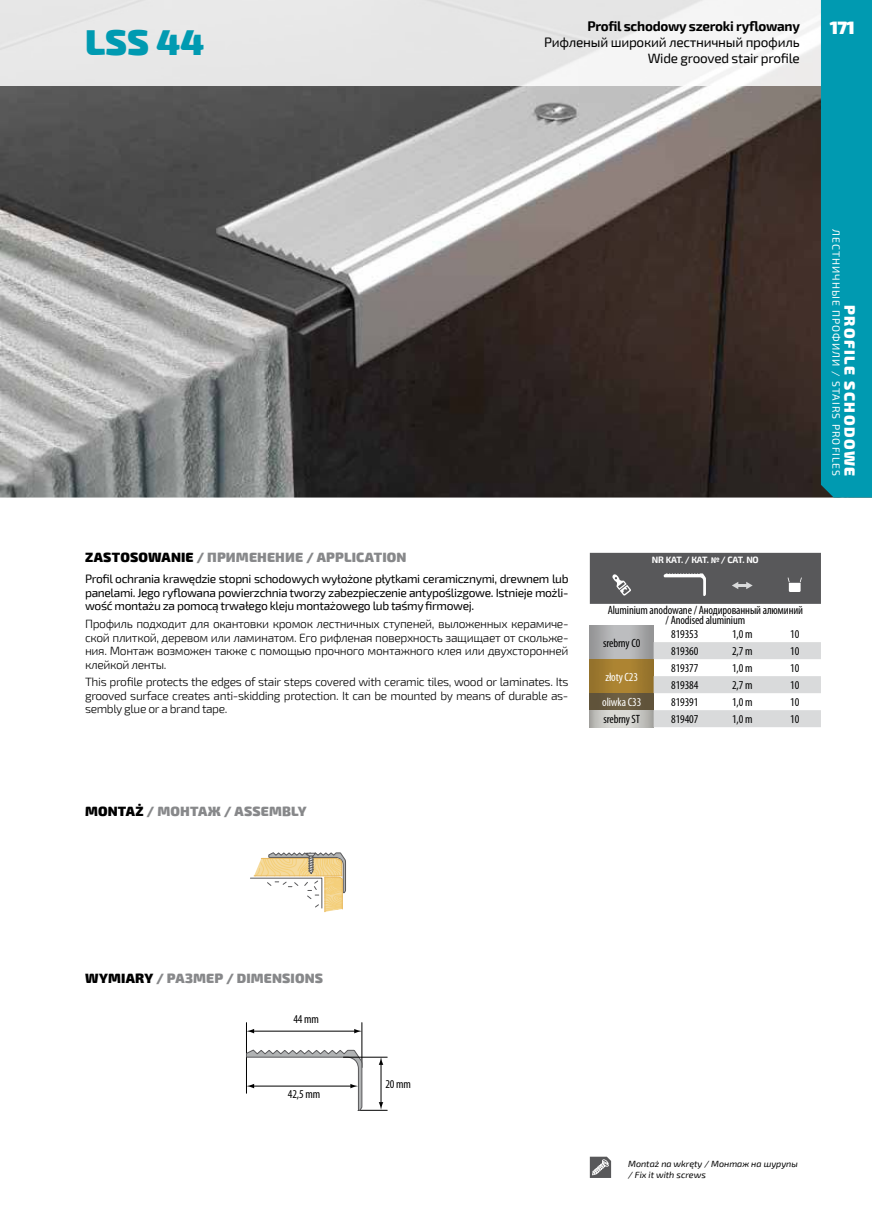
<style>
.page{position:relative;width:872px;height:1229px;background:#fff}
.page>*{position:absolute;margin:0;border:0;box-sizing:border-box;transform-origin:0 0}
.t1{font:900 36px "Exo 2";color:#009ab1}
.t2{font:900 18px "Exo 2";color:#fff}
.t3{font:900 15px "Exo 2";letter-spacing:.1em;color:#fff}
.t4{font:900 13.5px "Exo 2";letter-spacing:.01em;color:#87888a}
.t5{font:13.5px/16.2px "Exo 2";letter-spacing:-.02em;color:#000;text-align:right}
.t6{font:700 13.5px "Exo 2";letter-spacing:-.02em;color:#000}
.t7{font:300 12px/13.5px "Exo 2";letter-spacing:-.03em;color:#000;text-align:justify}
.t8{font:12px/13.5px "Exo 2";letter-spacing:-.03em;color:#000;text-align:justify}
.t9{font:condensed 12px/10.5px "Myriad Pro";letter-spacing:-.01em;color:#000;text-align:center}
.t10{font:condensed 12px "Myriad Pro";letter-spacing:-.01em;color:#fff}
.t11{font:10.5px "Exo 2";letter-spacing:.1em;color:#fff}
.t12{font:italic 9px/10.5px "Exo 2";color:#000}
.t13{font:700 9px "Exo 2";letter-spacing:-.02em;color:#fff}
.s1{color:#000}
.s2{font-family:"Source Sans Pro"}
</style>
<div class="page">
<img style="left:0;top:85px;width:821px;height:412px">
<svg style="left:250px;top:852px;width:96px;height:60px"></svg>
<img style="left:590px;top:625px;width:63px;height:102px">
<svg style="left:653px;top:642px;width:168px;height:85px"></svg>
<svg style="left:590px;top:553px;width:231px;height:51px;background:#5f5f61"></svg>
<hr style="left:251px;top:1031px;width:105px;height:1px;background:#000">
<svg style="left:354px;top:1029px;width:7px;height:4px"></svg>
<svg style="left:247px;top:1029px;width:7px;height:4px"></svg>
<hr style="left:246px;top:1022px;width:1px;height:71px;background:#000">
<hr style="left:361px;top:1022px;width:1px;height:45px;background:#000">
<svg style="left:246px;top:1049px;width:141px;height:62px"></svg>
<hr style="left:343px;top:1057px;width:44px;height:1px;background:#000">
<svg style="left:590px;top:1157px;width:21px;height:21px"></svg>
<div style="left:821px;top:0;width:51px;height:497px;background:#009ab1"></div>
<h1 class="t1" style="left:85px;top:20px;width:120px">LSS 44</h1>
<p class="t6" style="left:587px;top:18px;width:214px">Profil schodowy szeroki ryflowany</p>
<p class="t5" style="left:544px;top:35px;width:257px">Рифленый широкий лестничный профиль<br>Wide grooved stair profile</p>
<h2 class="t2" style="left:830px;top:16px;width:27px">171</h2>
<p class="t4" style="left:85px;top:549px;width:323px"><span class="s1">ZASTOSOWANIE</span> / ПРИМЕНЕНИЕ / APPLICATION</p>
<p class="t8" style="left:85px;top:573px;width:485px">Profil ochrania krawędzie stopni schodowych wyłożone płytkami ceramicznymi, drewnem lub panelami. Jego ryflowana powierzchnia tworzy zabezpieczenie antypoślizgowe. Istnieje możli&shy;wość montażu za pomocą trwałego kleju montażowego lub taśmy firmowej.</p>
<p class="t7" style="left:85px;top:617px;width:485px">Профиль подходит для окантовки кромок лестничных ступеней, выложенных керамиче&shy;ской плиткой, деревом или ламинатом. Его рифленая поверхность защищает от скольже&shy;ния. Монтаж возможен также с помощью прочного монтажного клея или двухсторонней клейкой ленты.</p>
<p class="t7" style="left:85px;top:676px;width:485px">This profile protects the edges of stair steps covered with ceramic tiles, wood or laminates. Its grooved surface creates anti-skidding protection. It can be mounted by means of durable as&shy;sembly glue or a brand tape.</p>
<p class="t4" style="left:85px;top:803px;width:223px"><span class="s1">MONTAŻ</span> / МОНТАЖ / ASSEMBLY</p>
<p class="t11" style="left:842px;top:229px;width:249px;rotate:90deg">ЛЕСТНИЧНЫЕ ПРОФИЛИ / STAIRS PROFILES</p>
<p class="t3" style="left:859px;top:305px;width:173px;rotate:90deg">PROFILE SCHODOWE</p>
<p class="t13" style="left:652px;top:554px;width:108px">NR KAT. / КАТ. <span class="s2">№</span> / CAT. NO</p>
<p class="t9" style="left:607px;top:604px;width:197px">Aluminium anodowane / Анодированный алюминий / Anodised aluminium</p>
<p class="t9" style="left:603px;top:637px;width:39px">srebrny C0</p>
<p class="t9" style="left:671px;top:629px;width:29px">819353</p>
<p class="t9" style="left:732px;top:629px;width:22px">1,0 m</p>
<p class="t9" style="left:790px;top:629px;width:11px">10</p>
<p class="t9" style="left:671px;top:646px;width:29px">819360</p>
<p class="t9" style="left:732px;top:646px;width:22px">2,7 m</p>
<p class="t9" style="left:790px;top:646px;width:11px">10</p>
<p class="t10" style="left:605px;top:669px;width:34px">złoty C23</p>
<p class="t9" style="left:671px;top:663px;width:29px">819377</p>
<p class="t9" style="left:732px;top:663px;width:22px">1,0 m</p>
<p class="t9" style="left:790px;top:663px;width:11px">10</p>
<p class="t9" style="left:671px;top:680px;width:29px">819384</p>
<p class="t9" style="left:732px;top:680px;width:22px">2,7 m</p>
<p class="t9" style="left:790px;top:680px;width:11px">10</p>
<p class="t10" style="left:602px;top:695px;width:41px">oliwka C33</p>
<p class="t9" style="left:671px;top:697px;width:29px">819391</p>
<p class="t9" style="left:732px;top:697px;width:22px">1,0 m</p>
<p class="t9" style="left:790px;top:697px;width:11px">10</p>
<p class="t9" style="left:603px;top:714px;width:38px">srebrny ST</p>
<p class="t9" style="left:671px;top:714px;width:29px">819407</p>
<p class="t9" style="left:732px;top:714px;width:22px">1,0 m</p>
<p class="t9" style="left:790px;top:714px;width:11px">10</p>
<p class="t4" style="left:85px;top:970px;width:239px"><span class="s1">WYMIARY</span> / РАЗМЕР / DIMENSIONS</p>
<p class="t9" style="left:293px;top:1014px;width:27px">44 mm</p>
<p class="t9" style="left:288px;top:1089px;width:34px">42,5 mm</p>
<p class="t9" style="left:385px;top:1079px;width:27px">20 mm</p>
<p class="t12" style="left:628px;top:1159px;width:171px">Montaż na wkręty / Монтаж на шурупы / Fix it with screws</p>
</div>
